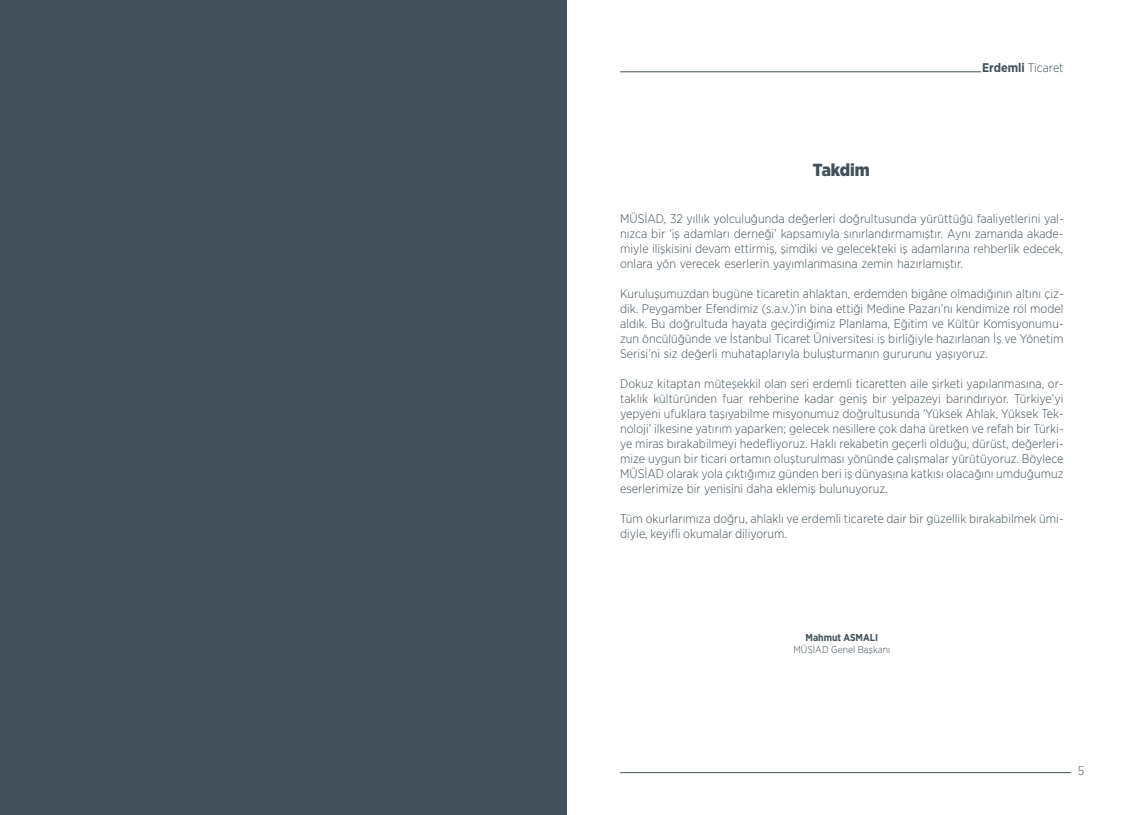
<style>
.page{position:relative;width:1134px;height:815px;background:#fff}
.page>*{position:absolute;margin:0;border:0;box-sizing:border-box;transform-origin:0 0}
.t1{font:900 17.5px "Gotham Narrow";color:#425159}
.t2{font:300 12.5px/15px "Gotham Narrow";color:#425159;text-align:justify}
.t3{font:700 12.5px "Gotham Narrow";color:#425159}
.t4{font:300 10px "Gotham Narrow";color:#425159}
.t5{font:700 10px "Gotham Narrow";color:#425159}
.s1{font-weight:300}
</style>
<div class="page">
<hr style="left:620px;top:72px;width:361px;height:1px;background:#425159">
<hr style="left:620px;top:772px;width:451px;height:1px;background:#425159">
<div style="left:0;top:0;width:567px;height:815px;background:#425159"></div>
<h1 class="t1" style="left:813px;top:159px;width:59px">Takdim</h1>
<p class="t3" style="left:982px;top:59px;width:83px">Erdemli <span class="s1">Ticaret</span></p>
<p class="t2" style="left:620px;top:210px;width:445px">MÜSİAD, 32 yıllık yolculuğunda değerleri doğrultusunda yürüttüğü faaliyetlerini yal&shy;nızca bir ‘iş adamları derneği’ kapsamıyla sınırlandırmamıştır. Aynı zamanda akade&shy;miyle ilişkisini devam ettirmiş, şimdiki ve gelecekteki iş adamlarına rehberlik edecek, onlara yön verecek eserlerin yayımlanmasına zemin hazırlamıştır.</p>
<p class="t2" style="left:620px;top:285px;width:445px">Kuruluşumuzdan bugüne ticaretin ahlaktan, erdemden bigâne olmadığının altını çiz&shy;dik. Peygamber Efendimiz (s.a.v.)’in bina ettiği Medine Pazarı’nı kendimize rol model aldık. Bu doğrultuda hayata geçirdiğimiz Planlama, Eğitim ve Kültür Komisyonumu&shy;zun öncülüğünde ve İstanbul Ticaret Üniversitesi iş birliğiyle hazırlanan İş ve Yönetim Serisi’ni siz değerli muhataplarıyla buluşturmanın gururunu yaşıyoruz.</p>
<p class="t2" style="left:620px;top:375px;width:445px">Dokuz kitaptan müteşekkil olan seri erdemli ticaretten aile şirketi yapılanmasına, or&shy;taklık kültüründen fuar rehberine kadar geniş bir yelpazeyi barındırıyor. Türkiye’yi yepyeni ufuklara taşıyabilme misyonumuz doğrultusunda ‘Yüksek Ahlak, Yüksek Tek&shy;noloji’ ilkesine yatırım yaparken; gelecek nesillere çok daha üretken ve refah bir Türki&shy;ye miras bırakabilmeyi hedefliyoruz. Haklı rekabetin geçerli olduğu, dürüst, değerleri&shy;mize uygun bir ticari ortamın oluşturulması yönünde çalışmalar yürütüyoruz. Böylece MÜSİAD olarak yola çıktığımız günden beri iş dünyasına katkısı olacağını umduğumuz eserlerimize bir yenisini daha eklemiş bulunuyoruz.</p>
<p class="t2" style="left:620px;top:510px;width:445px">Tüm okurlarımıza doğru, ahlaklı ve erdemli ticarete dair bir güzellik bırakabilmek ümi&shy;diyle, keyifli okumalar diliyorum.</p>
<p class="t5" style="left:805px;top:631px;width:74px">Mahmut ASMALI</p>
<p class="t4" style="left:793px;top:644px;width:98px">MÜSİAD Genel Başkanı</p>
<p class="t2" style="left:1078px;top:763px;width:8px">5</p>
</div>
